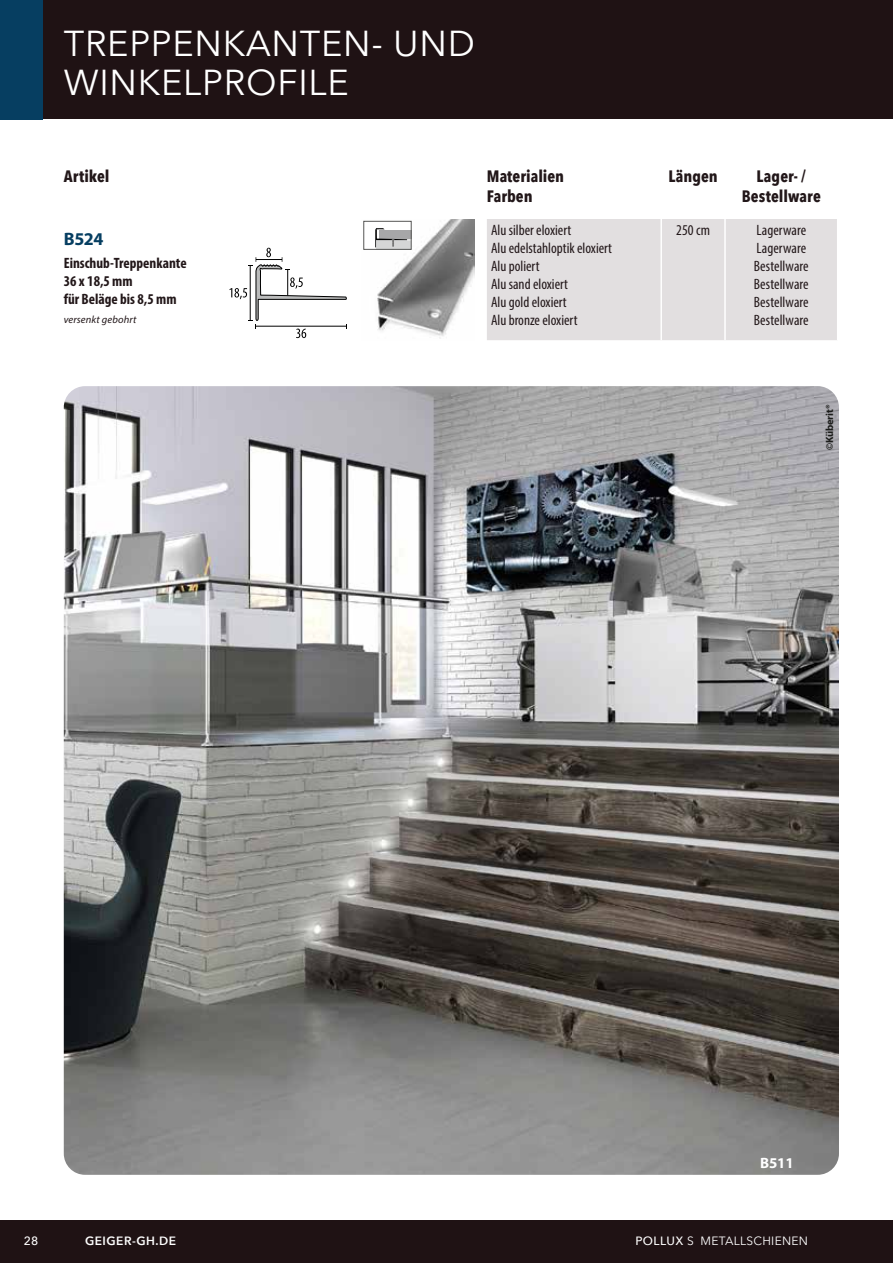
<style>
.page{position:relative;width:893px;height:1263px;background:#1f1214}
.page>*{position:absolute;margin:0;border:0;box-sizing:border-box;transform-origin:0 0}
.t1{font:36px/39px "Avenir Next LT Pro";letter-spacing:.02em;color:#fff}
.t2{font:700 18px "Myriad Pro";color:#063e61}
.t3{font:700 16.5px/19.8px "Avenir Next Condensed";color:#221719}
.t4{font:condensed 15px/18px "Myriad Pro";color:#221719}
.t5{font:700 condensed 15px/18px "Myriad Pro";color:#221719}
.t6{font:700 15px "Myriad Pro";color:#fff}
.t7{font:12px "Avenir Next LT Pro";letter-spacing:.02em;color:#fff}
.t8{font:600 12px "Avenir Next LT Pro";letter-spacing:.04em;color:#fff}
.t9{font:500 12px "Avenir Next LT Pro";color:#fff}
.t10{font:italic 10.5px "Myriad Pro";letter-spacing:.015em;color:#221719}
.t11{font:700 10.5px "Myriad Pro";letter-spacing:-.01em;color:#1c1d1b}
.s1{font-weight:500}
</style>
<div class="page">
<div style="left:0;top:119px;width:893px;height:1100px;background:#fff"></div>
<div style="left:0;top:0;width:43px;height:119px;background:#063e61"></div>
<img style="left:363px;top:219px;width:111px;height:120px">
<div style="left:487px;top:219px;width:350px;height:121px;background:#e2dfe0"></div>
<hr style="left:660px;top:219px;width:2px;height:121px;background:#fff">
<hr style="left:724px;top:219px;width:2px;height:121px;background:#fff">
<svg style="left:366px;top:223px;width:43px;height:25px"></svg>
<div style="left:364px;top:221px;width:47px;height:29px;border:1px solid #565655"></div>
<svg style="left:229px;top:248px;width:118px;height:90px"></svg>
<img style="left:64px;top:386px;width:775px;height:789px">
<h1 class="t1" style="left:64px;top:24px;width:413px">TREPPENKANTEN- UND<br>WINKELPROFILE</h1>
<p class="t3" style="left:64px;top:167px;width:47px">Artikel</p>
<p class="t3" style="left:487px;top:167px;width:79px">Materialien<br>Farben</p>
<p class="t3" style="left:668px;top:167px;width:51px">Längen</p>
<p class="t3" style="left:742px;top:167px;width:80px;text-align:center">Lager- /<br>Bestellware</p>
<p class="t2" style="left:64px;top:227px;width:41px">B524</p>
<p class="t5" style="left:64px;top:253px;width:125px">Einschub-Treppenkante<br>36 x 18,5 mm<br>für Beläge bis 8,5 mm</p>
<p class="t10" style="left:64px;top:313px;width:74px">versenkt gebohrt</p>
<p class="t4" style="left:491px;top:220px;width:122px">Alu silber eloxiert<br>Alu edelstahloptik eloxiert<br>Alu poliert<br>Alu sand eloxiert<br>Alu gold eloxiert<br>Alu bronze eloxiert</p>
<p class="t4" style="left:676px;top:220px;width:35px">250 cm</p>
<p class="t4" style="left:754px;top:220px;width:56px">Lagerware<br>Lagerware<br>Bestellware<br>Bestellware<br>Bestellware<br>Bestellware</p>
<p class="t11" style="left:823px;top:450px;width:48px;rotate:-90deg">©Küberit®</p>
<p class="t6" style="left:760px;top:1153px;width:35px">B511</p>
<p class="t9" style="left:24px;top:1234px;width:16px">28</p>
<p class="t8" style="left:85px;top:1234px;width:92px">GEIGER-GH.DE</p>
<p class="t7" style="left:635px;top:1234px;width:174px"><span class="s1">POLLUX</span> S METALLSCHIENEN</p>
</div>
